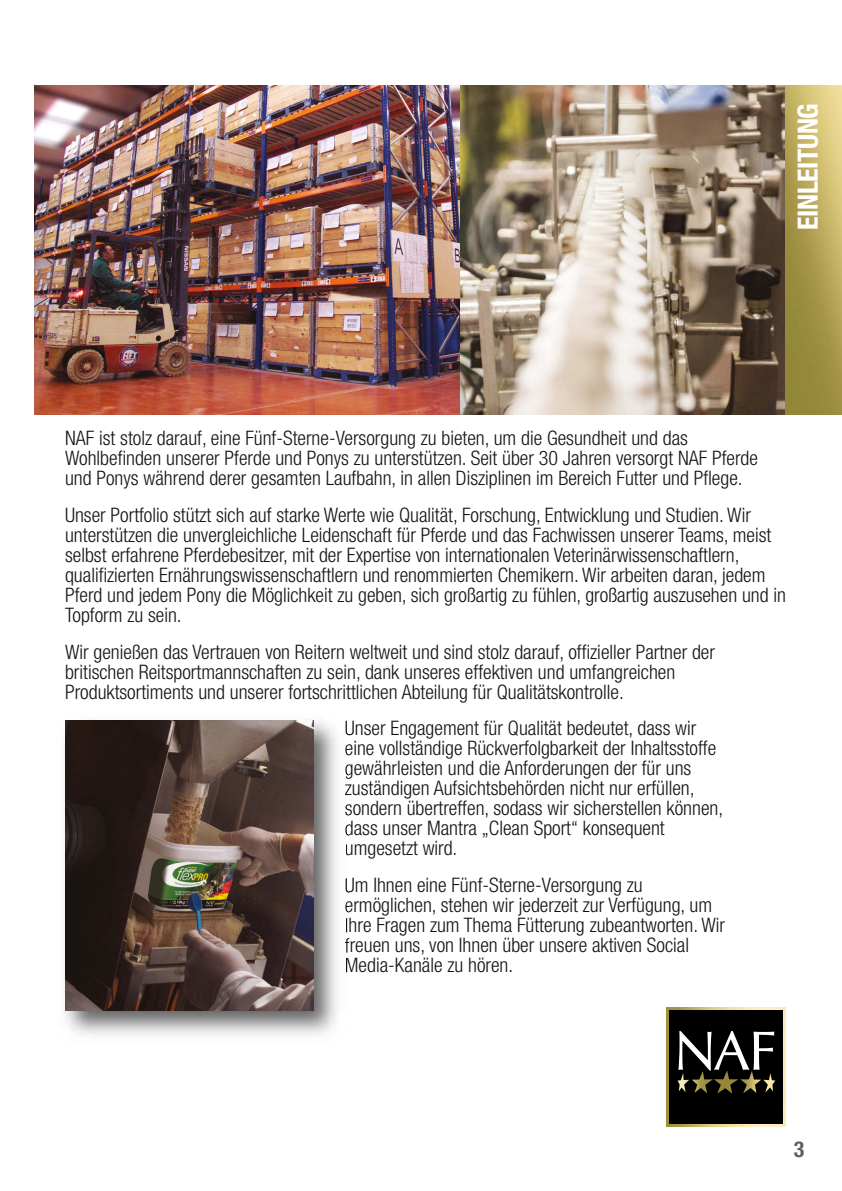
<style>
.page{position:relative;width:842px;height:1191px;background:#fff}
.page>*{position:absolute;margin:0;border:0;box-sizing:border-box;transform-origin:0 0}
.t1{font:700 condensed 28px "Helvetica Neue LT Pro";letter-spacing:-.015em;color:#fff}
.t2{font:700 condensed 22px "Helvetica Neue LT Pro";color:#62605f}
.t3{font:300 condensed 20px/20px "Helvetica Neue LT Pro";color:#161412}
</style>
<div class="page">
<img style="left:459px;top:85px;width:326px;height:329px">
<img style="left:785px;top:85px;width:57px;height:329px">
<img style="left:34px;top:85px;width:425px;height:329px">
<img style="left:64px;top:720px;width:284px;height:316px">
<svg style="left:346px;top:721px;width:2px;height:58px"></svg>
<img style="left:345px;top:781px;width:3px;height:17px">
<img style="left:345px;top:801px;width:3px;height:14px">
<svg style="left:346px;top:821px;width:2px;height:14px"></svg>
<svg style="left:346px;top:841px;width:2px;height:17px"></svg>
<svg style="left:346px;top:878px;width:2px;height:14px"></svg>
<svg style="left:346px;top:898px;width:2px;height:38px"></svg>
<img style="left:345px;top:938px;width:3px;height:17px">
<svg style="left:346px;top:958px;width:2px;height:14px"></svg>
<img style="left:65px;top:721px;width:249px;height:289px">
<img style="left:666px;top:1007px;width:119px;height:119px">
<div style="left:669px;top:1010px;width:113px;height:113px;background:#000"></div>
<svg style="left:678px;top:1031px;width:96px;height:39px"></svg>
<img style="left:677px;top:1070px;width:98px;height:23px">
<p class="t1" style="left:798px;top:230px;width:128px;rotate:-90deg">EINLEITUNG</p>
<p class="t3" style="left:65px;top:429px;width:694px">NAF ist stolz darauf, eine Fünf-Sterne-Versorgung zu bieten, um die Gesundheit und das<br>Wohlbefinden unserer Pferde und Ponys zu unterstützen. Seit über 30 Jahren versorgt NAF Pferde und Ponys während derer gesamten Laufbahn, in allen Disziplinen im Bereich Futter und Pflege.</p>
<p class="t3" style="left:65px;top:506px;width:722px">Unser Portfolio stützt sich auf starke Werte wie Qualität, Forschung, Entwicklung und Studien. Wir unterstützen die unvergleichliche Leidenschaft für Pferde und das Fachwissen unserer Teams, meist selbst erfahrene Pferdebesitzer, mit der Expertise von internationalen Veterinärwissenschaftlern, qualifizierten Ernährungswissenschaftlern und renommierten Chemikern. Wir arbeiten daran, jedem Pferd und jedem Pony die Möglichkeit zu geben, sich großartig zu fühlen, großartig auszusehen und in Topform zu sein.</p>
<p class="t3" style="left:65px;top:643px;width:651px">Wir genießen das Vertrauen von Reitern weltweit und sind stolz darauf, offizieller Partner der britischen Reitsportmannschaften zu sein, dank unseres effektiven und umfangreichen<br>Produktsortiments und unserer fortschrittlichen Abteilung für Qualitätskontrolle.</p>
<p class="t3" style="left:345px;top:720px;width:380px">Unser Engagement für Qualität bedeutet, dass wir eine vollständige Rückverfolgbarkeit der Inhaltsstoffe gewährleisten und die Anforderungen der für uns zuständigen Aufsichtsbehörden nicht nur erfüllen, sondern übertreffen, sodass wir sicherstellen können, dass unser Mantra „Clean Sport“ konsequent umgesetzt wird.</p>
<p class="t3" style="left:345px;top:877px;width:382px">Um Ihnen eine Fünf-Sterne-Versorgung zu ermöglichen, stehen wir jederzeit zur Verfügung, um Ihre Fragen zum Thema Fütterung zubeantworten. Wir freuen uns, von Ihnen über unsere aktiven Social Media-Kanäle zu hören.</p>
<p class="t2" style="left:794px;top:1141px;width:12px">3</p>
</div>
